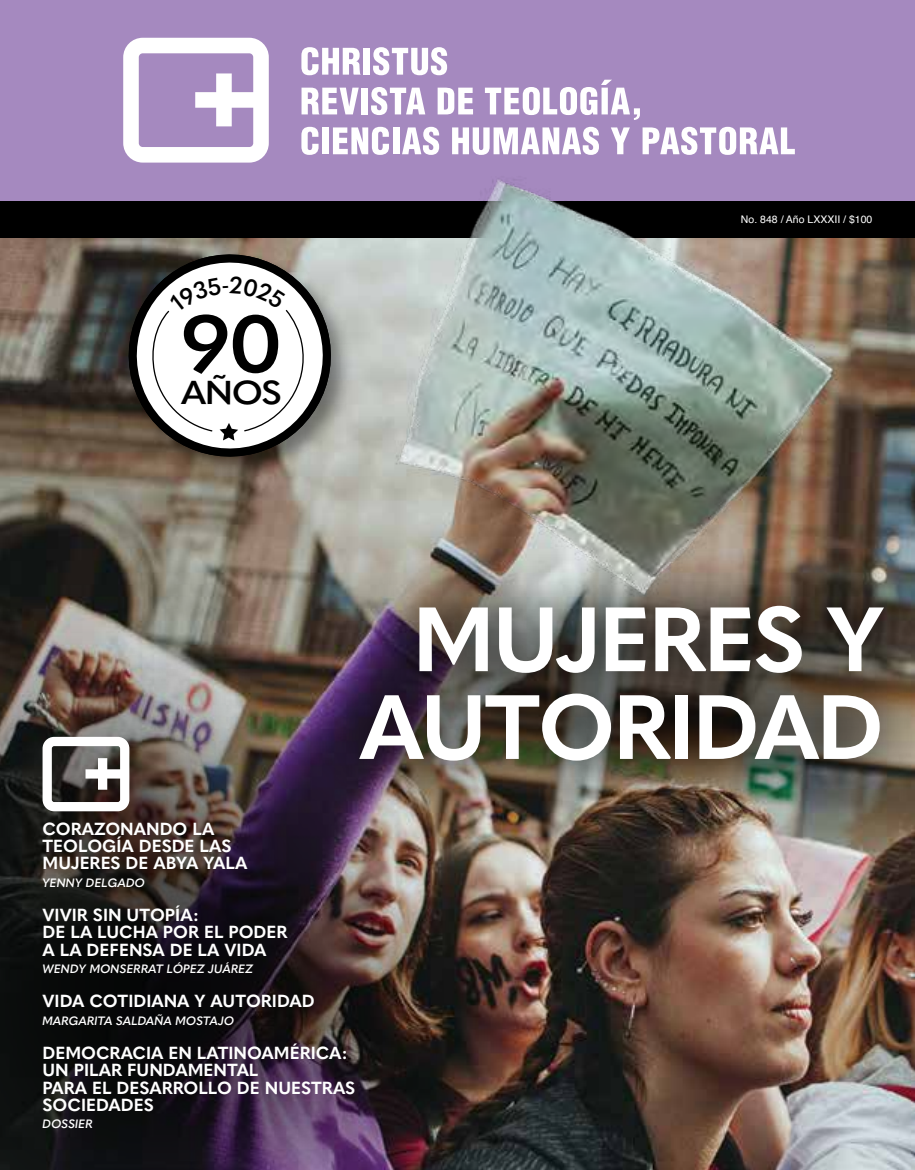
<style>
.page{position:relative;width:915px;height:1170px;background:#fff}
.page>*{position:absolute;margin:0;border:0;box-sizing:border-box;transform-origin:0 0}
.t1{font:700 89.85px/87.8px "Quasimoda";letter-spacing:-.025em;color:#fff;text-align:center}
.t2{font:600 78.6px "Quasimoda";color:#000;scale:1.1 1}
.t3{font:600 32.7px "Quasimoda";color:#000;scale:1.1 1}
.t4{font:700 17.25px/17.2px "Quasimoda";color:#fff}
.t5{font:italic 600 12px "Quasimoda";color:#fff}
.t6{font:10.5px "Helvetica";color:#fff}
</style>
<div class="page">
<img style="left:0;top:237px;width:914px;height:932px">
<div style="left:0;top:0;width:914px;height:204px;background:#a589bf"></div>
<svg style="left:301px;top:47px;width:59px;height:28px"></svg>
<div style="left:363px;top:48px;width:7px;height:27px;background:#fff"></div>
<svg style="left:373px;top:47px;width:74px;height:28px"></svg>
<svg style="left:301px;top:88px;width:57px;height:26px"></svg>
<div style="left:361px;top:88px;width:7px;height:26px;background:#fff"></div>
<svg style="left:371px;top:87px;width:54px;height:28px"></svg>
<svg style="left:437px;top:88px;width:36px;height:26px"></svg>
<svg style="left:485px;top:80px;width:154px;height:40px"></svg>
<svg style="left:301px;top:127px;width:17px;height:28px"></svg>
<div style="left:322px;top:127px;width:6px;height:27px;background:#fff"></div>
<svg style="left:333px;top:127px;width:56px;height:28px"></svg>
<div style="left:393px;top:127px;width:6px;height:27px;background:#fff"></div>
<svg style="left:402px;top:127px;width:37px;height:28px"></svg>
<svg style="left:452px;top:127px;width:147px;height:28px"></svg>
<svg style="left:611px;top:127px;width:18px;height:27px"></svg>
<svg style="left:642px;top:127px;width:152px;height:28px"></svg>
<svg style="left:123px;top:38px;width:146px;height:125px"></svg>
<div style="left:0;top:525px;width:565px;height:644px;background:#000;opacity:.75"></div>
<svg style="left:43px;top:736px;width:86px;height:75px"></svg>
<div style="left:302px;top:547px;width:612px;height:274px;background:#000;opacity:.8"></div>
<div style="left:0;top:201px;width:914px;height:36px;background:#000"></div>
<div style="left:124px;top:249px;width:230px;height:231px;background:#000;opacity:.4"></div>
<svg style="left:118px;top:243px;width:223px;height:224px;background:#817b72"></svg>
<svg style="left:127px;top:252px;width:205px;height:206px"></svg>
<h2 class="t2" style="left:180px;top:283px;width:96px">90</h2>
<h3 class="t3" style="left:181px;top:367px;width:93px">AÑOS</h3>
<p class="t6" style="left:740px;top:211px;width:133px">No. 848 / Año LXXXII / $100</p>
<h1 class="t1" style="left:359px;top:589px;width:525px">MUJERES Y<br>AUTORIDAD</h1>
<p class="t4" style="left:43px;top:818px;width:206px">CORAZONANDO LA<br>TEOLOGÍA DESDE LAS<br>MUJERES DE ABYA YALA</p>
<p class="t5" style="left:43px;top:873px;width:104px">YENNY DELGADO</p>
<p class="t4" style="left:43px;top:905px;width:246px">VIVIR SIN UTOPÍA:<br>DE LA LUCHA POR EL PODER<br>A LA DEFENSA DE LA VIDA</p>
<p class="t5" style="left:43px;top:959px;width:212px">WENDY MONSERRAT LÓPEZ JUÁREZ</p>
<p class="t4" style="left:43px;top:991px;width:273px">VIDA COTIDIANA Y AUTORIDAD</p>
<p class="t5" style="left:43px;top:1011px;width:193px">MARGARITA SALDAÑA MOSTAJO</p>
<p class="t4" style="left:43px;top:1043px;width:314px">DEMOCRACIA EN LATINOAMÉRICA:<br>UN PILAR FUNDAMENTAL<br>PARA EL DESARROLLO DE NUESTRAS<br>SOCIEDADES</p>
<p class="t5" style="left:43px;top:1114px;width:52px">DOSSIER</p>
</div>
